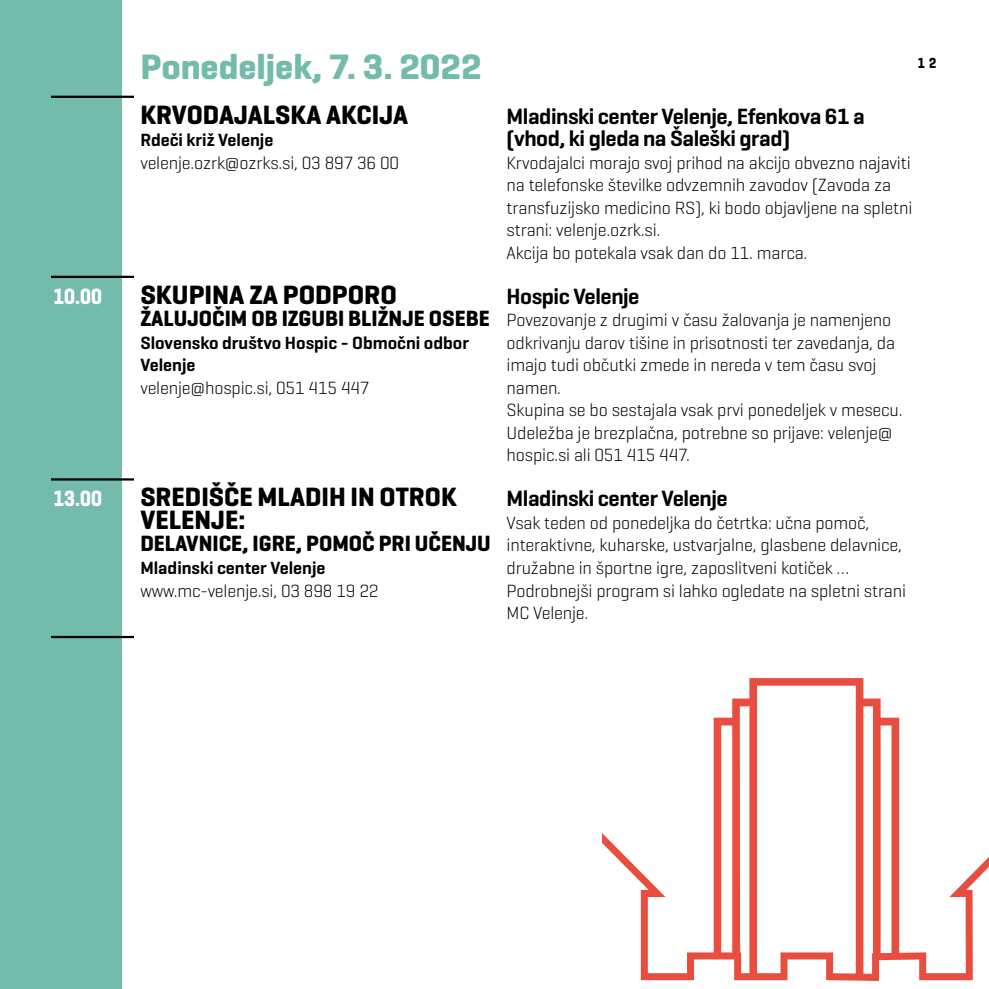
<style>
.page{position:relative;width:989px;height:989px;background:#fff}
.page>*{position:absolute;margin:0;border:0;box-sizing:border-box;transform-origin:0 0}
.t1{font:700 36px "Geogrotesque";color:#73bbab}
.t2{font:700 27px/22.5px "Geogrotesque";color:#000}
.t3{font:600 22.5px/22.5px "Geogrotesque";letter-spacing:-.02em;color:#000}
.t4{font:700 22.5px "Geogrotesque";color:#000}
.t5{font:700 22.5px "Geogrotesque";color:#fff;scale:.85 1}
.t6{font:300 18px/22.5px "Geogrotesque";letter-spacing:-.01em;color:#000}
.t7{font:600 18px/22.5px "Geogrotesque";color:#000}
.t8{font:700 14.85px "Geogrotesque";color:#000;scale:.85 1}
</style>
<div class="page">
<div style="left:0;top:0;width:121px;height:461px;background:#73bbab"></div>
<div style="left:0;top:461px;width:121px;height:528px;background:#73bbab"></div>
<hr style="left:51px;top:96px;width:83px;height:2px;background:#000">
<hr style="left:51px;top:276px;width:83px;height:2px;background:#000">
<hr style="left:51px;top:478px;width:83px;height:2px;background:#000">
<hr style="left:51px;top:636px;width:83px;height:2px;background:#000">
<svg style="left:602px;top:678px;width:387px;height:303px"></svg>
<h1 class="t1" style="left:140px;top:44px;width:343px">Ponedeljek, 7. 3. 2022</h1>
<h2 class="t2" style="left:140px;top:103px;width:269px">KRVODAJALSKA AKCIJA</h2>
<p class="t7" style="left:140px;top:129px;width:134px">Rdeči križ Velenje</p>
<p class="t6" style="left:140px;top:151px;width:260px">velenje.ozrk@ozrks.si, 03 897 36 00</p>
<p class="t5" style="left:53px;top:282px;width:59px">10.00</p>
<h2 class="t2" style="left:140px;top:283px;width:258px">SKUPINA ZA PODPORO</h2>
<p class="t4" style="left:140px;top:305px;width:351px">ŽALUJOČIM OB IZGUBI BLIŽNJE OSEBE</p>
<p class="t7" style="left:140px;top:331px;width:330px">Slovensko društvo Hospic - Območni odbor<br>Velenje</p>
<p class="t6" style="left:140px;top:376px;width:231px">velenje@hospic.si, 051 415 447</p>
<p class="t5" style="left:53px;top:485px;width:59px">13.00</p>
<h2 class="t2" style="left:140px;top:486px;width:318px">SREDIŠČE MLADIH IN OTROK<br>VELENJE:</h2>
<p class="t4" style="left:140px;top:530px;width:352px">DELAVNICE, IGRE, POMOČ PRI UČENJU</p>
<p class="t7" style="left:140px;top:556px;width:187px">Mladinski center Velenje</p>
<p class="t6" style="left:140px;top:578px;width:239px">www.mc-velenje.si, 03 898 19 22</p>
<p class="t8" style="left:917px;top:53px;width:23px">1 2</p>
<p class="t3" style="left:506px;top:105px;width:360px">Mladinski center Velenje, Efenkova 61 a (vhod, ki gleda na Šaleški grad)</p>
<p class="t6" style="left:506px;top:151px;width:407px">Krvodajalci morajo svoj prihod na akcijo obvezno najaviti na telefonske številke odvzemnih zavodov (Zavoda za transfuzijsko medicino RS), ki bodo objavljene na spletni strani: velenje.ozrk.si.<br>Akcija bo potekala vsak dan do 11. marca.</p>
<p class="t3" style="left:506px;top:285px;width:134px">Hospic Velenje</p>
<p class="t6" style="left:506px;top:308px;width:397px">Povezovanje z drugimi v času žalovanja je namenjeno odkrivanju darov tišine in prisotnosti ter zavedanja, da imajo tudi občutki zmede in nereda v tem času svoj namen.<br>Skupina se bo sestajala vsak prvi ponedeljek v mesecu.<br>Udeležba je brezplačna, potrebne so prijave: velenje@ hospic.si ali 051 415 447.</p>
<p class="t3" style="left:506px;top:487px;width:223px">Mladinski center Velenje</p>
<p class="t6" style="left:506px;top:511px;width:401px">Vsak teden od ponedeljka do četrtka: učna pomoč, interaktivne, kuharske, ustvarjalne, glasbene delavnice, družabne in športne igre, zaposlitveni kotiček … Podrobnejši program si lahko ogledate na spletni strani MC Velenje.</p>
</div>
